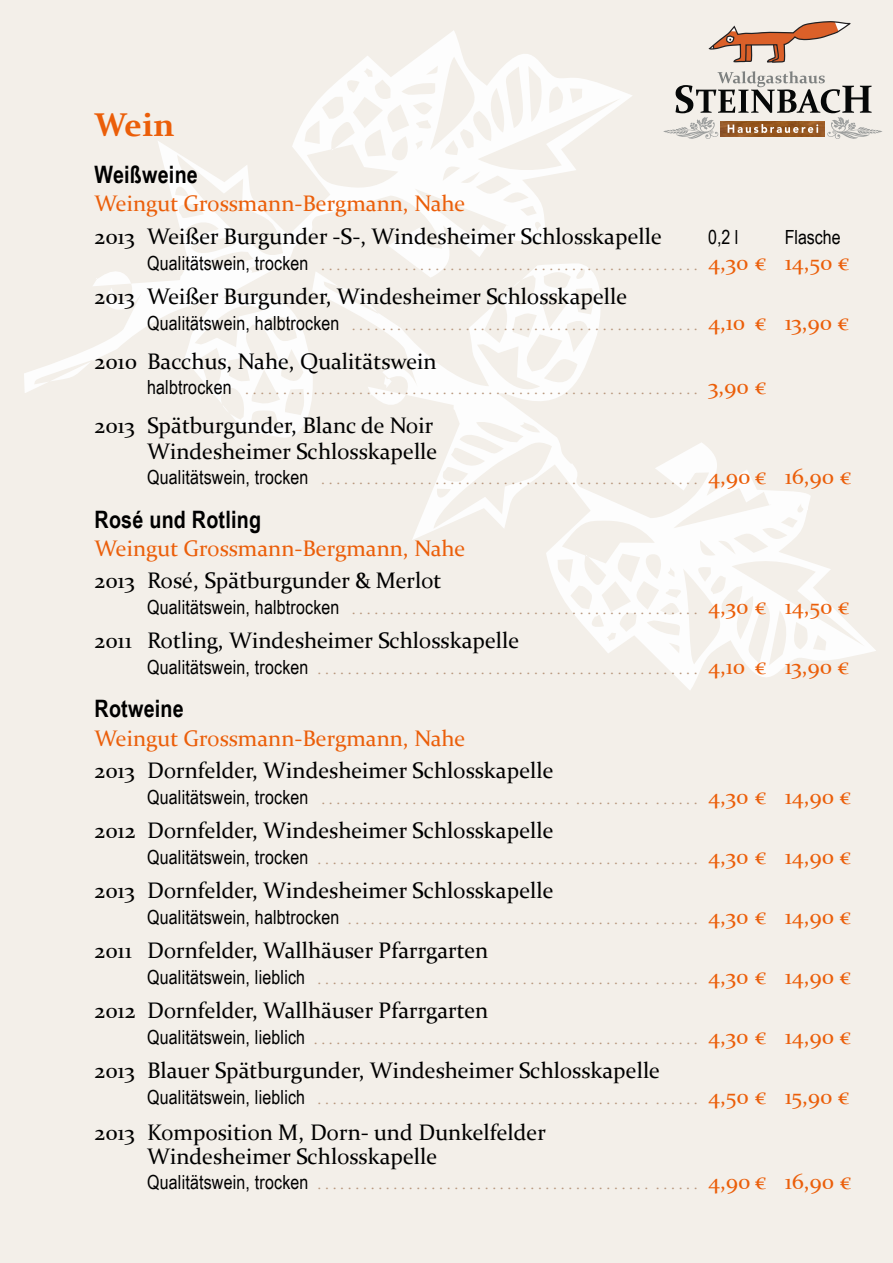
<style>
.page{position:relative;width:893px;height:1263px;background:#f3efe9}
.page>*{position:absolute;margin:0;border:0;box-sizing:border-box;transform-origin:0 0}
.t1{font:700 33px "Constantia";color:#eb5e09}
.t2{font:700 24px "Arial Narrow";letter-spacing:.01em;color:#000}
.t3{font:22.5px/25.5px "Constantia";color:#000;text-align:right}
.t4{font:22.5px "Constantia";color:#eb5e09}
.t5{font:19.5px "Arial Narrow";color:#000}
.t6{font:15px "Constantia";color:#b8977d}
.s1{font-family:"Arial Narrow";font-size:19.5px;color:#000}
.s2{font-size:22.5px;color:#eb5e09}
</style>
<div class="page">
<svg style="left:24px;top:30px;width:608px;height:408px"></svg>
<svg style="left:312px;top:263px;width:564px;height:427px"></svg>
<svg style="left:663px;top:21px;width:219px;height:118px"></svg>
<h1 class="t1" style="left:95px;top:102px;width:81px">Wein</h1>
<h2 class="t2" style="left:95px;top:156px;width:105px">Weißweine</h2>
<h3 class="t4" style="left:95px;top:188px;width:372px">Weingut Grossmann-Bergmann, Nahe</h3>
<h3 class="t3" style="left:95px;top:223px;width:569px">2013 Weißer Burgunder -S-, Windesheimer Schlosskapelle</h3>
<h3 class="t5" style="left:708px;top:223px;width:32px">0,2 l</h3>
<h3 class="t5" style="left:785px;top:223px;width:57px">Flasche</h3>
<p class="t6" style="left:147px;top:254px;width:704px"><span class="s1">Qualitätswein, trocken</span> . . . . . . . . . . . . . . . . . . . . . . . . . . . . . . . . . . . . . . . . . . . . . . . . . . <span class="s2">4,30 € 14,50 €</span></p>
<h3 class="t3" style="left:95px;top:283px;width:534px">2013 Weißer Burgunder, Windesheimer Schlosskapelle</h3>
<p class="t6" style="left:147px;top:314px;width:704px"><span class="s1">Qualitätswein, halbtrocken</span> . . . . . . . . . . . . . . . . . . . . . . . . . . . . . . . . . . . . . . . . . . . . . . <span class="s2">4,10 € 13,90 €</span></p>
<h3 class="t3" style="left:95px;top:347px;width:343px">2010 Bacchus, Nahe, Qualitätswein</h3>
<p class="t6" style="left:147px;top:379px;width:621px"><span class="s1">halbtrocken</span> . . . . . . . . . . . . . . . . . . . . . . . . . . . . . . . . . . . . . . . . . . . . . . . . . . . . . . . . . . . . <span class="s2">3,90 €</span></p>
<h3 class="t3" style="left:95px;top:412px;width:344px">2013 Spätburgunder, Blanc de Noir<br>Windesheimer Schlosskapelle</h3>
<p class="t6" style="left:147px;top:469px;width:706px"><span class="s1">Qualitätswein, trocken</span> . . . . . . . . . . . . . . . . . . . . . . . . . . . . . . . . . . . . . . . . . . . . . . . . . . <span class="s2">4,90 € 16,90 €</span></p>
<h2 class="t2" style="left:95px;top:501px;width:168px">Rosé und Rotling</h2>
<h3 class="t4" style="left:95px;top:533px;width:372px">Weingut Grossmann-Bergmann, Nahe</h3>
<h3 class="t3" style="left:95px;top:567px;width:348px">2013 Rosé, Spätburgunder &amp; Merlot</h3>
<p class="t6" style="left:147px;top:599px;width:704px"><span class="s1">Qualitätswein, halbtrocken</span> . . . . . . . . . . . . . . . . . . . . . . . . . . . . . . . . . . . . . . . . . . . . . . <span class="s2">4,30 € 14,50 €</span></p>
<h3 class="t3" style="left:95px;top:627px;width:426px">2011 Rotling, Windesheimer Schlosskapelle</h3>
<p class="t6" style="left:147px;top:659px;width:704px"><span class="s1">Qualitätswein, trocken</span> . . . . . . . . . . . . . . . . . . . . . . . . . . . . . . . . . . . . . . . . . . . . . . . . . . <span class="s2">4,10 € 13,90 €</span></p>
<h2 class="t2" style="left:95px;top:691px;width:91px">Rotweine</h2>
<h3 class="t4" style="left:95px;top:723px;width:372px">Weingut Grossmann-Bergmann, Nahe</h3>
<h3 class="t3" style="left:95px;top:757px;width:460px">2013 Dornfelder, Windesheimer Schlosskapelle</h3>
<p class="t6" style="left:147px;top:788px;width:705px"><span class="s1">Qualitätswein, trocken</span> . . . . . . . . . . . . . . . . . . . . . . . . . . . . . . . . . . . . . . . . . . . . . . . . . <span class="s2">4,30 € 14,90 €</span></p>
<h3 class="t3" style="left:95px;top:817px;width:460px">2012 Dornfelder, Windesheimer Schlosskapelle</h3>
<p class="t6" style="left:147px;top:848px;width:705px"><span class="s1">Qualitätswein, trocken</span> . . . . . . . . . . . . . . . . . . . . . . . . . . . . . . . . . . . . . . . . . . . . . . . . . . <span class="s2">4,30 € 14,90 €</span></p>
<h3 class="t3" style="left:95px;top:877px;width:460px">2013 Dornfelder, Windesheimer Schlosskapelle</h3>
<p class="t6" style="left:147px;top:908px;width:705px"><span class="s1">Qualitätswein, halbtrocken</span> . . . . . . . . . . . . . . . . . . . . . . . . . . . . . . . . . . . . . . . . . . . . . . <span class="s2">4,30 € 14,90 €</span></p>
<h3 class="t3" style="left:95px;top:937px;width:395px">2011 Dornfelder, Wallhäuser Pfarrgarten</h3>
<p class="t6" style="left:147px;top:968px;width:705px"><span class="s1">Qualitätswein, lieblich</span> . . . . . . . . . . . . . . . . . . . . . . . . . . . . . . . . . . . . . . . . . . . . . . . . . . <span class="s2">4,30 € 14,90 €</span></p>
<h3 class="t3" style="left:95px;top:997px;width:395px">2012 Dornfelder, Wallhäuser Pfarrgarten</h3>
<p class="t6" style="left:147px;top:1028px;width:705px"><span class="s1">Qualitätswein, lieblich</span> . . . . . . . . . . . . . . . . . . . . . . . . . . . . . . . . . . . . . . . . . . . . . . . . . . <span class="s2">4,30 € 14,90 €</span></p>
<h3 class="t3" style="left:95px;top:1057px;width:567px">2013 Blauer Spätburgunder, Windesheimer Schlosskapelle</h3>
<p class="t6" style="left:147px;top:1088px;width:704px"><span class="s1">Qualitätswein, lieblich</span> . . . . . . . . . . . . . . . . . . . . . . . . . . . . . . . . . . . . . . . . . . . . . . . . . . <span class="s2">4,50 € 15,90 €</span></p>
<h3 class="t3" style="left:147px;top:1119px;width:400px;line-height:24px;text-align:left;text-indent:-52px">2013 Komposition M, Dorn- und Dunkelfelder<br>Windesheimer Schlosskapelle</h3>
<p class="t6" style="left:147px;top:1174px;width:706px"><span class="s1">Qualitätswein, trocken</span> . . . . . . . . . . . . . . . . . . . . . . . . . . . . . . . . . . . . . . . . . . . . . . . . . . <span class="s2">4,90 € 16,90 €</span></p>
</div>
